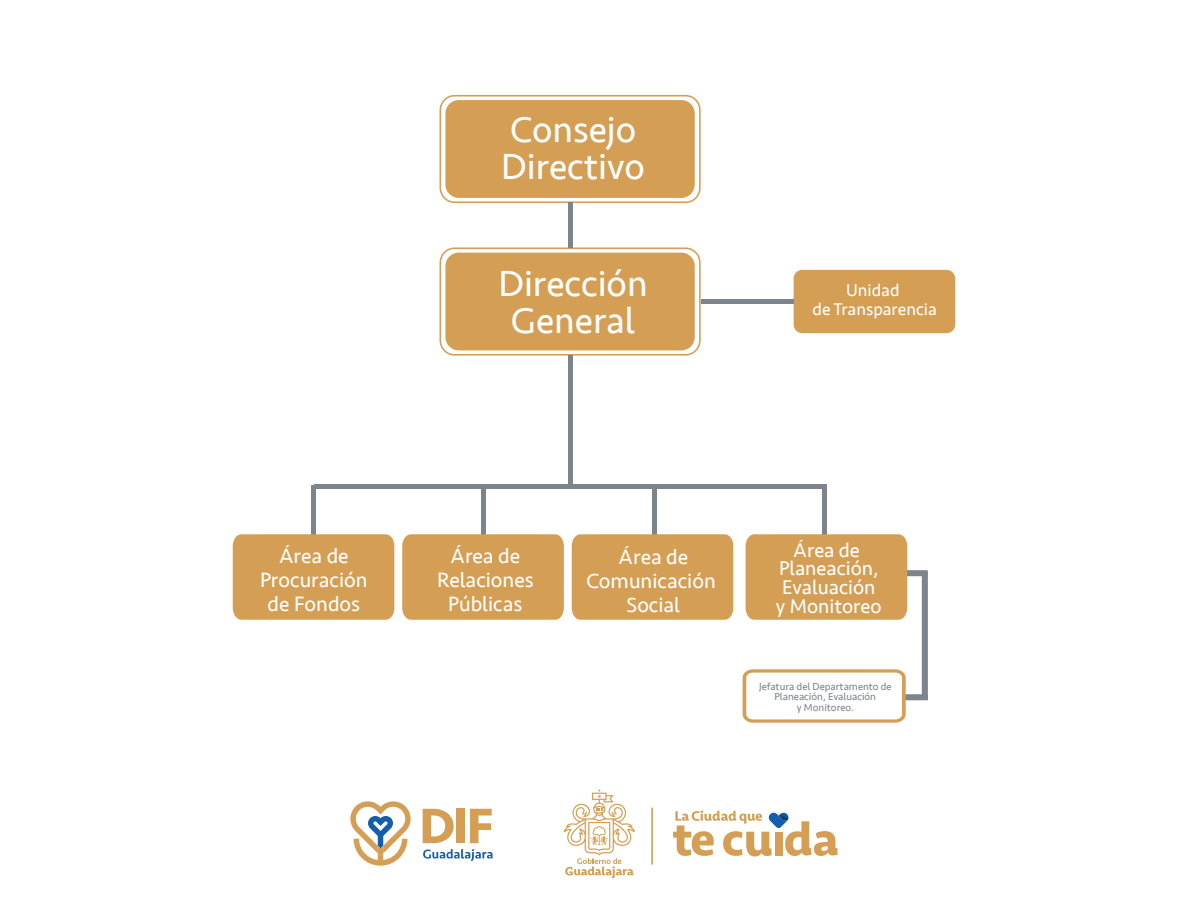
<style>
.page{position:relative;width:1188px;height:918px;background:#fff}
.page>*{position:absolute;margin:0;border:0;box-sizing:border-box;transform-origin:0 0}
.t1{font:37.35px/37.3px "Seravek";color:#fff}
.t2{font:21.3px/24px "Seravek";color:#fff;text-align:center}
.t3{font:20.4px/18.6px "Seravek";color:#fff;text-align:center}
.t4{font:17.55px/18.8px "Seravek";color:#fff;text-align:center}
.t5{font:10.5px/10.5px "Seravek";color:#7c858c;text-align:center}
</style>
<div class="page">
<svg style="left:922px;top:576px;width:6px;height:118px"></svg>
<svg style="left:907px;top:570px;width:21px;height:6px"></svg>
<div style="left:904px;top:694px;width:24px;height:6px;background:#7c858c;border:4px solid #7c858c"></div>
<div style="left:794px;top:270px;width:161px;height:63px;background:#d49f54;border-radius:9px"></div>
<div style="left:701px;top:299px;width:93px;height:5px;background:#7c858c"></div>
<svg style="left:440px;top:95px;width:261px;height:108px;background:#d8a865"></svg>
<svg style="left:440px;top:247px;width:261px;height:109px;background:#d8a966"></svg>
<hr style="left:568px;top:203px;width:4px;height:45px;background:#7c858c">
<hr style="left:568px;top:355px;width:4px;height:131px;background:#7c858c">
<hr style="left:314px;top:485px;width:513px;height:4px;background:#7c858c">
<div style="left:311px;top:485px;width:5px;height:78px;background:#7c858c"></div>
<hr style="left:481px;top:487px;width:4px;height:79px;background:#7c858c">
<div style="left:652px;top:487px;width:5px;height:79px;background:#7c858c"></div>
<div style="left:822px;top:487px;width:5px;height:79px;background:#7c858c"></div>
<div style="left:233px;top:534px;width:161px;height:86px;background:#d49f54"></div>
<div style="left:402px;top:534px;width:162px;height:86px;background:#d49f54"></div>
<div style="left:572px;top:534px;width:161px;height:86px;background:#d49f54"></div>
<div style="left:746px;top:534px;width:161px;height:86px;background:#d49f54"></div>
<svg style="left:743px;top:669px;width:163px;height:54px"></svg>
<svg style="left:423px;top:809px;width:31px;height:34px"></svg>
<div style="left:457px;top:809px;width:8px;height:34px;background:#d49f54"></div>
<svg style="left:470px;top:809px;width:22px;height:34px"></svg>
<svg style="left:423px;top:849px;width:70px;height:12px"></svg>
<svg style="left:350px;top:801px;width:61px;height:65px"></svg>
<svg style="left:673px;top:810px;width:165px;height:47px"></svg>
<svg style="left:564px;top:789px;width:71px;height:89px"></svg>
<hr style="left:651px;top:808px;width:2px;height:57px;background:#d49f54">
<h1 class="t1" style="left:501px;top:111px;width:145px">Consejo<br>Directivo</h1>
<h1 class="t1" style="left:499px;top:265px;width:151px;text-align:center">Dirección<br>General</h1>
<p class="t4" style="left:813px;top:281px;width:126px">Unidad<br>de Transparencia</p>
<p class="t2" style="left:260px;top:543px;width:109px">Área de<br>Procuración de Fondos</p>
<p class="t2" style="left:437px;top:543px;width:98px">Área de<br>Relaciones<br>Públicas</p>
<p class="t2" style="left:586px;top:544px;width:131px">Área de<br>Comunicación<br>Social</p>
<p class="t3" style="left:776px;top:541px;width:107px">Área de<br>Planeación,<br>Evaluación y Monitoreo</p>
<p class="t5" style="left:759px;top:681px;width:134px">Jefatura del Departamento de<br>Planeación, Evaluación<br>y Monitoreo.</p>
</div>
